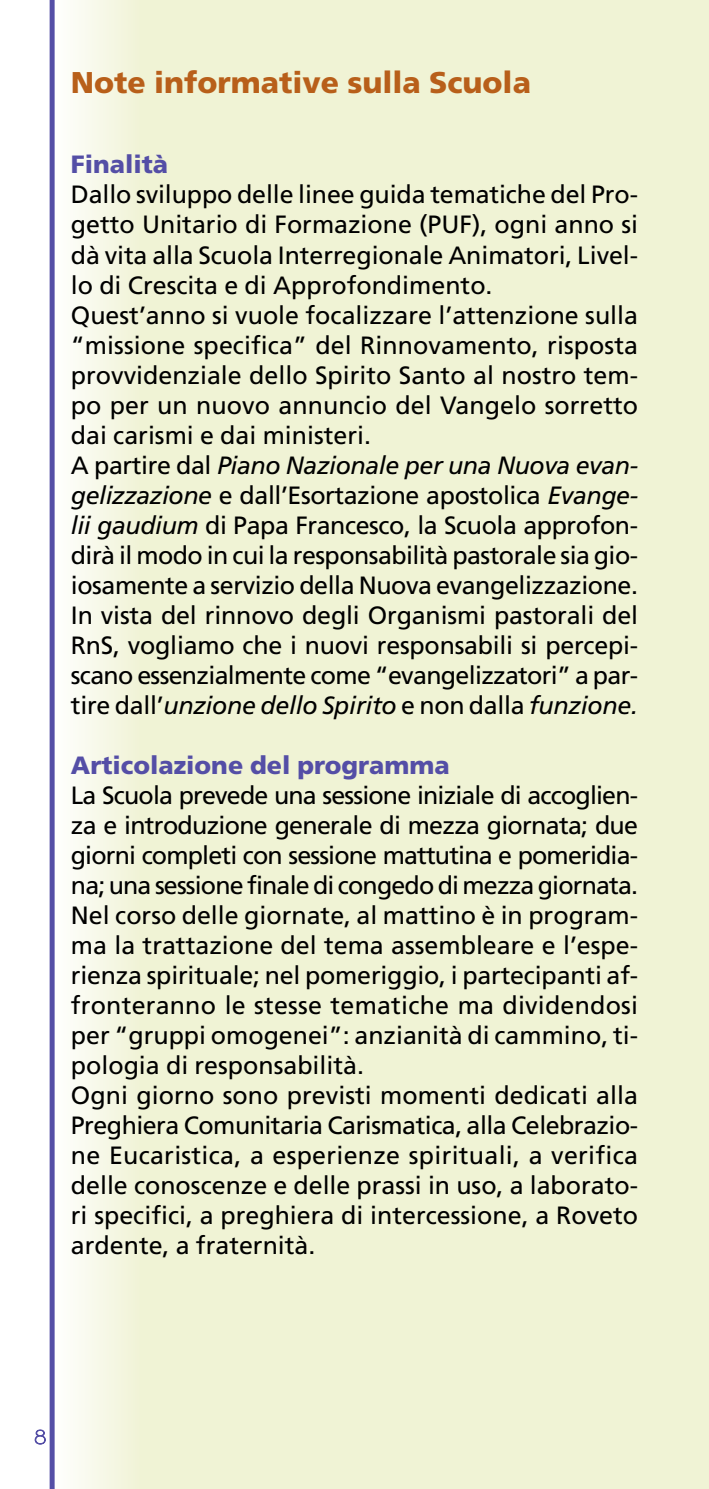
<style>
.page{position:relative;width:709px;height:1489px;background:#fff}
.page>*{position:absolute;margin:0;border:0;box-sizing:border-box;transform-origin:0 0}
.t1{font:900 30px "Frutiger";color:#b85f1a}
.t2{font:25px/30px "Frutiger";letter-spacing:-.005em;color:#000}
.t3{font:900 25px "Frutiger";color:#544ea6}
.t4{font:300 20px "American Typewriter";color:#544ea6}
.s1{font-style:italic}
</style>
<div class="page">
<div style="left:137px;top:0;width:572px;height:1488px;background:#f0f3d5"></div>
<div style="left:54px;top:0;width:85px;height:1488px;background:linear-gradient(to right,#fffffe,#f1f3d7)"></div>
<div style="left:50px;top:0;width:5px;height:1488px;background:#544ea6"></div>
<p class="t1" style="left:71px;top:71px;width:461px">Note informative sulla Scuola</p>
<p class="t3" style="left:71px;top:155px;width:99px">Finalità</p>
<p class="t2" style="left:71px;top:182px;width:569px">Dallo sviluppo delle linee guida tematiche del Pro&shy;getto Unitario di Formazione (PUF), ogni anno si dà vita alla Scuola Interregionale Animatori, Livel&shy;lo di Crescita e di Approfondimento.<br>Quest’anno si vuole focalizzare l’attenzione sulla “missione specifica” del Rinnovamento, risposta provvidenziale dello Spirito Santo al nostro tem&shy;po per un nuovo annuncio del Vangelo sorretto dai carismi e dai ministeri.<br>A partire dal <span class="s1">Piano Nazionale per una Nuova evan&shy;gelizzazione</span> e dall’Esortazione apostolica <span class="s1">Evange&shy;lii gaudium</span> di Papa Francesco, la Scuola approfon&shy;dirà il modo in cui la responsabilità pastorale sia gio&shy;iosamente a servizio della Nuova evangelizzazione.<br>In vista del rinnovo degli Organismi pastorali del RnS, vogliamo che i nuovi responsabili si percepi&shy;scano essenzialmente come “evangelizzatori” a par&shy;tire dall’<span class="s1">unzione dello Spirito</span> e non dalla <span class="s1">funzione.</span></p>
<p class="t3" style="left:71px;top:755px;width:380px">Articolazione del programma</p>
<p class="t2" style="left:71px;top:782px;width:568px">La Scuola prevede una sessione iniziale di accoglien&shy;za e introduzione generale di mezza giornata; due giorni completi con sessione mattutina e pomeridia&shy;na; una sessione finale di congedo di mezza giornata.<br>Nel corso delle giornate, al mattino è in program&shy;ma la trattazione del tema assembleare e l’espe&shy;rienza spirituale; nel pomeriggio, i partecipanti af&shy;fronteranno le stesse tematiche ma dividendosi per “gruppi omogenei”: anzianità di cammino, ti&shy;pologia di responsabilità.<br>Ogni giorno sono previsti momenti dedicati alla Preghiera Comunitaria Carismatica, alla Celebrazio&shy;ne Eucaristica, a esperienze spirituali, a verifica delle conoscenze e delle prassi in uso, a laborato&shy;ri specifici, a preghiera di intercessione, a Roveto ardente, a fraternità.</p>
<p class="t4" style="left:34px;top:1422px;width:14px">8</p>
</div>
